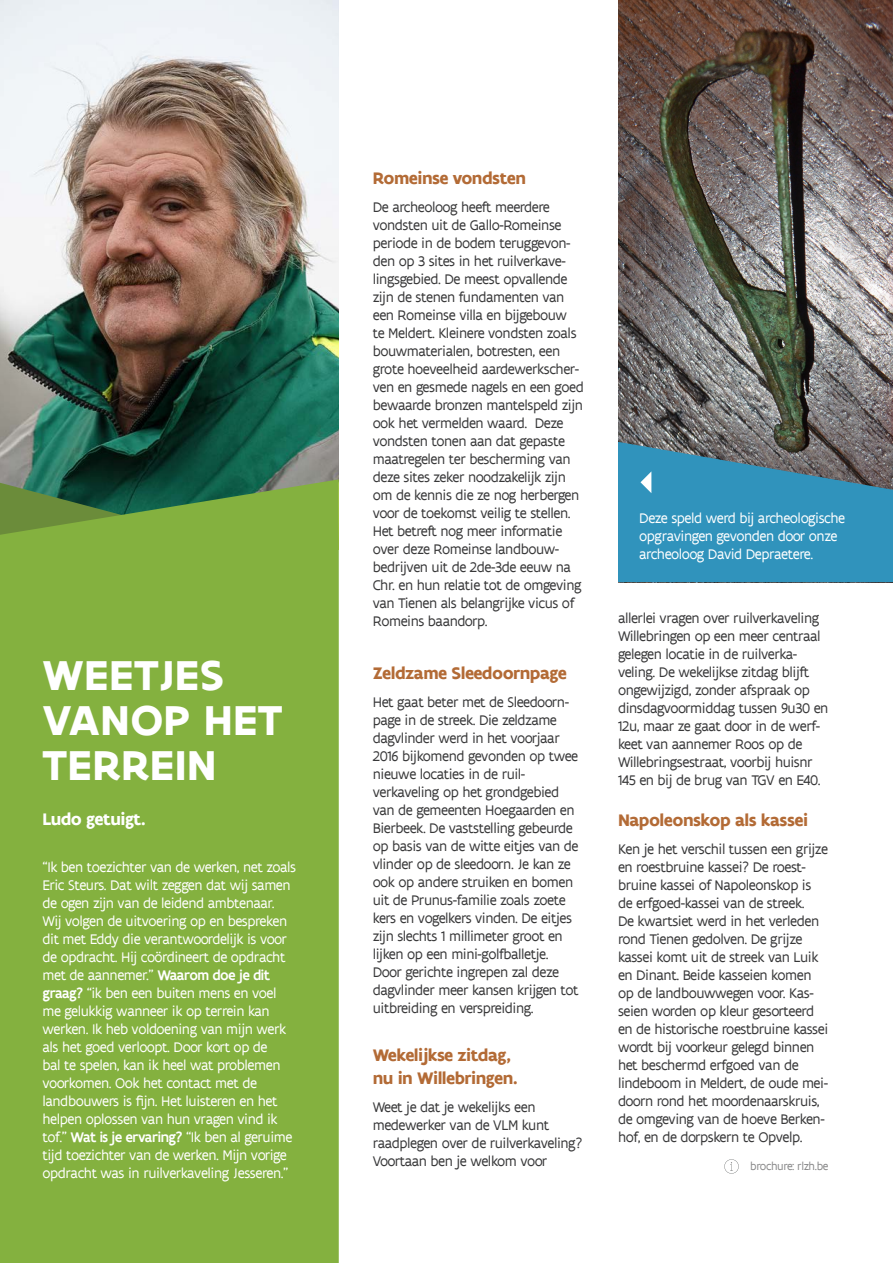
<style>
.page{position:relative;width:893px;height:1263px;background:#fff}
.page>*{position:absolute;margin:0;border:0;box-sizing:border-box;transform-origin:0 0}
.Titel{font:700 45px/45px "Flanders Art Sans";letter-spacing:.005em;color:#fff}
.Tussentitel{font:700 18px/22.5px "Flanders Art Sans";letter-spacing:-.03em;color:#b36b36}
.Tussentitel-2{font:700 18px "Flanders Art Sans";letter-spacing:-.03em;color:#fff}
.Tekst{font:15px/18px "Flanders Art Sans";letter-spacing:-.03em;color:#383839}
.Tekst-2{font:15px/18px "Flanders Art Sans";letter-spacing:-.03em;color:#fff}
.Inleidende_tekst_art{font:15px/18px "Flanders Art Sans";letter-spacing:-.03em;color:#383839}
.t1{font:12px "Flanders Art Sans";letter-spacing:-.03em;color:#383839}
.s1{font-weight:500}
</style>
<div class="page">
<img style="left:0;top:0;width:339px;height:479px">
<div style="left:0;top:479px;width:339px;height:784px;background:#84b13f"></div>
<img style="left:618px;top:0;width:275px;height:442px">
<svg style="left:618px;top:442px;width:275px;height:140px;background:#3a8bad"></svg>
<svg style="left:724px;top:1159px;width:15px;height:15px"></svg>
<p class="Titel" style="left:43px;top:653px;width:241px">WEETJES<br>VANOP HET<br>TERREIN</p>
<p class="Tussentitel-2" style="left:43px;top:808px;width:105px">Ludo getuigt.</p>
<p class="Tekst-2" style="left:43px;top:858px;width:255px">“Ik ben toezichter van de werken, net zoals Eric Steurs. Dat wilt zeggen dat wij samen de ogen zijn van de leidend ambtenaar.<br>Wij volgen de uitvoering op en bespreken dit met Eddy die verantwoordelijk is voor de opdracht. Hij coördineert de opdracht met de aannemer.” <span class="s1">Waarom doe je dit graag?</span> “ik ben een buiten mens en voel me gelukkig wanneer ik op terrein kan werken. Ik heb voldoening van mijn werk als het goed verloopt. Door kort op de<br>bal te spelen, kan ik heel wat problemen voorkomen. Ook het contact met de landbouwers is fijn. Het luisteren en het helpen oplossen van hun vragen vind ik tof.” <span class="s1">Wat is je ervaring?</span> “Ik ben al geruime tijd toezichter van de werken. Mijn vorige opdracht was in ruilverkaveling Jesseren.”</p>
<p class="Tussentitel" style="left:373px;top:167px;width:155px">Romeinse vondsten</p>
<p class="Tekst" style="left:373px;top:199px;width:213px">De archeoloog heeft meerdere vondsten uit de Gallo-Romeinse periode in de bodem teruggevon&shy;den op 3 sites in het ruilverkave&shy;lingsgebied. De meest opvallende zijn de stenen fundamenten van een Romeinse villa en bijgebouw<br>te Meldert. Kleinere vondsten zoals bouwmaterialen, botresten, een grote hoeveelheid aardewerkscher&shy;ven en gesmede nagels en een goed bewaarde bronzen mantelspeld zijn ook het vermelden waard. Deze vondsten tonen aan dat gepaste maatregelen ter bescherming van deze sites zeker noodzakelijk zijn om de kennis die ze nog herbergen voor de toekomst veilig te stellen.<br>Het betreft nog meer informatie over deze Romeinse landbouw&shy;bedrijven uit de 2de-3de eeuw na<br>Chr. en hun relatie tot de omgeving van Tienen als belangrijke vicus of<br>Romeins baandorp.</p>
<p class="Tussentitel" style="left:373px;top:662px;width:196px">Zeldzame Sleedoornpage</p>
<p class="Tekst" style="left:373px;top:693px;width:207px">Het gaat beter met de Sleedoorn&shy;page in de streek. Die zeldzame dagvlinder werd in het voorjaar<br>2016 bijkomend gevonden op twee nieuwe locaties in de ruil&shy;verkaveling op het grondgebied van de gemeenten Hoegaarden en<br>Bierbeek. De vaststelling gebeurde op basis van de witte eitjes van de vlinder op de sleedoorn. Je kan ze ook op andere struiken en bomen uit de Prunus-familie zoals zoete kers en vogelkers vinden. De eitjes zijn slechts 1 millimeter groot en lijken op een mini-golfballetje.<br>Door gerichte ingrepen zal deze dagvlinder meer kansen krijgen tot uitbreiding en verspreiding.</p>
<p class="Tussentitel" style="left:373px;top:1044px;width:147px">Wekelijkse zitdag, nu in Willebringen.</p>
<p class="Tekst" style="left:373px;top:1098px;width:211px">Weet je dat je wekelijks een medewerker van de VLM kunt raadplegen over de ruilverkaveling?</p>
<p class="Tekst" style="left:373px;top:1152px;width:176px">Voortaan ben je welkom voor</p>
<p class="Tekst-2" style="left:639px;top:510px;width:208px">Deze speld werd bij archeologische opgravingen gevonden door onze archeoloog David Depraetere.</p>
<p class="Tekst" style="left:618px;top:609px;width:212px">allerlei vragen over ruilverkaveling Willebringen op een meer centraal gelegen locatie in de ruilverka&shy;veling. De wekelijkse zitdag blijft ongewijzigd, zonder afspraak op dinsdagvoormiddag tussen 9u30 en 12u, maar ze gaat door in de werf&shy;keet van aannemer Roos op de Willebringsestraat, voorbij huisnr 145 en bij de brug van TGV en E40.</p>
<p class="Tussentitel" style="left:618px;top:809px;width:192px">Napoleonskop als kassei</p>
<p class="Inleidende_tekst_art" style="left:618px;top:841px;width:212px">Ken je het verschil tussen een grijze en roestbruine kassei? De roest&shy;bruine kassei of Napoleonskop is de erfgoed-kassei van de streek.<br>De kwartsiet werd in het verleden rond Tienen gedolven. De grijze kassei komt uit de streek van Luik en Dinant. Beide kasseien komen op de landbouwwegen voor. Kas&shy;seien worden op kleur gesorteerd en de historische roestbruine kassei wordt bij voorkeur gelegd binnen het beschermd erfgoed van de lindeboom in Meldert, de oude mei&shy;doorn rond het moordenaarskruis, de omgeving van de hoeve Berken&shy;hof, en de dorpskern te Opvelp.</p>
<p class="t1" style="left:750px;top:1158px;width:80px">brochure: rlzh.be</p>
</div>
